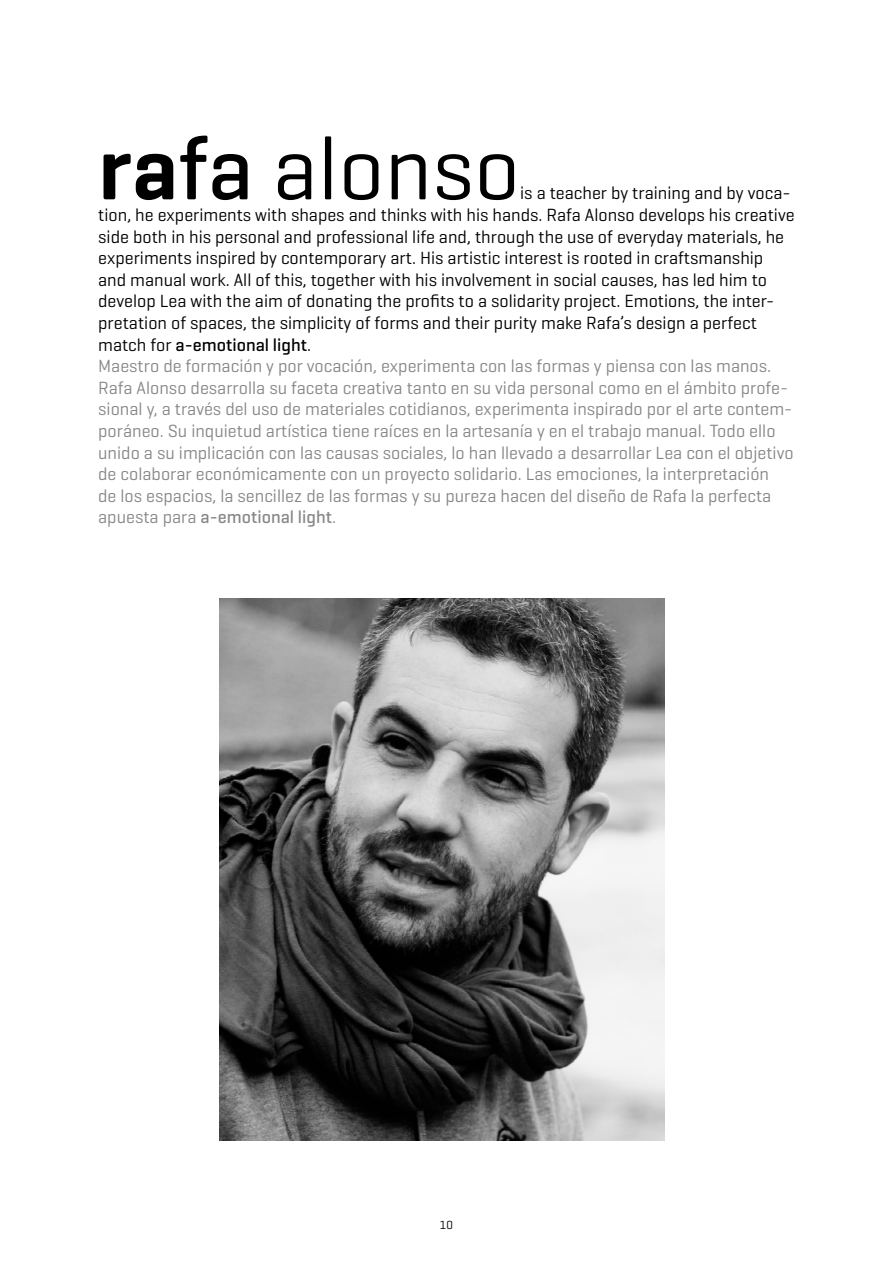
<style>
.page{position:relative;width:893px;height:1263px;background:#fff}
.page>*{position:absolute;margin:0;border:0;box-sizing:border-box;transform-origin:0 0}
.t1{font:90px "Geogrotesque";color:#000}
.t2{font:18px/21.6px "Geogrotesque";color:#878787}
.t3{font:18px/21.6px "Geogrotesque";color:#000}
.t4{font:12px "Geogrotesque";color:#000}
.s1{font-weight:600}
.s2{font-weight:500}
</style>
<div class="page">
<img style="left:220px;top:598px;width:445px;height:542px">
<p class="t1" style="left:98px;top:113px;width:423px"><span class="s1">ra</span><span class="s2">fa</span> alonso</p>
<p class="t3" style="left:98px;top:182px;width:698px;text-indent:422px">is a teacher by training and by voca&shy;tion, he experiments with shapes and thinks with his hands. Rafa Alonso develops his creative side both in his personal and professional life and, through the use of everyday materials, he experiments inspired by contemporary art. His artistic interest is rooted in craftsmanship and manual work. All of this, together with his involvement in social causes, has led him to develop Lea with the aim of donating the profits to a solidarity project. Emotions, the inter&shy;pretation of spaces, the simplicity of forms and their purity make Rafa’s design a perfect match for <span class="s2">a-emotional light</span>.</p>
<p class="t2" style="left:98px;top:355px;width:697px">Maestro de formación y por vocación, experimenta con las formas y piensa con las manos.<br>Rafa Alonso desarrolla su faceta creativa tanto en su vida personal como en el ámbito profe&shy;sional y, a través del uso de materiales cotidianos, experimenta inspirado por el arte contem&shy;poráneo. Su inquietud artística tiene raíces en la artesanía y en el trabajo manual. Todo ello unido a su implicación con las causas sociales, lo han llevado a desarrollar Lea con el objetivo de colaborar económicamente con un proyecto solidario. Las emociones, la interpretación<br>de los espacios, la sencillez de las formas y su pureza hacen del diseño de Rafa la perfecta apuesta para <span class="s2">a-emotional light</span>.</p>
<p class="t4" style="left:440px;top:1217px;width:15px">10</p>
</div>
